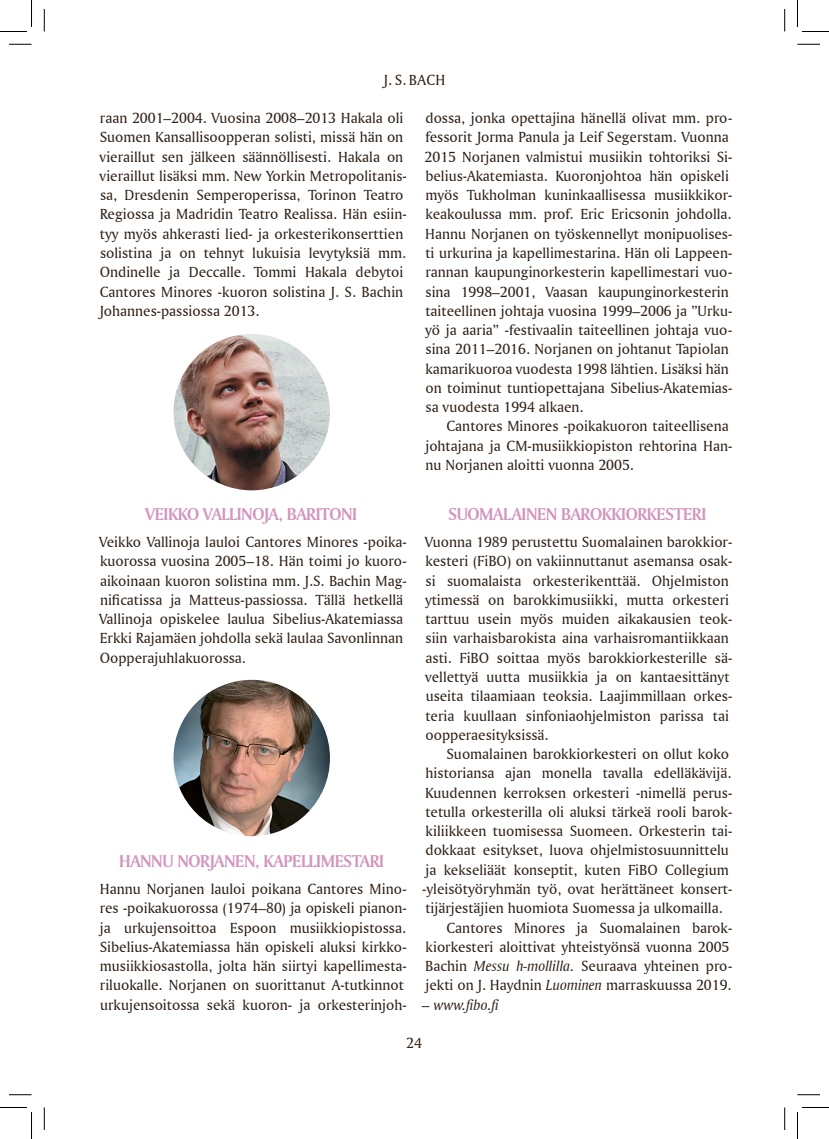
<style>
.page{position:relative;width:829px;height:1139px;background:#fff}
.page>*{position:absolute;margin:0;border:0;box-sizing:border-box;transform-origin:0 0}
.BAA_C00_Otsikko_A_S{font:18px "Amerigo BT Bold A";letter-spacing:-.025em;color:#d394be}
.AAA_000_Leipäteksti{font:15.3px/19.2px "Amerigo BT Roman A";color:#2f2116}
.AAA_A00_Leipätekstin{font:15.3px/19.2px "Amerigo BT Roman A";color:#2f2116}
.AAA_A00_Leipätekstin-2{font:15.3px "Amerigo BT Italic A";color:#2f2116}
.s1{font-family:"Amerigo BT Italic A"}
.s2{font-family:"Amerigo BT Roman A"}
</style>
<div class="page">
<img style="left:173px;top:680px;width:157px;height:156px;border-radius:78px">
<img style="left:173px;top:334px;width:157px;height:156px;border-radius:78px">
<svg style="left:9px;top:44px;width:23px;height:1px"></svg>
<svg style="left:797px;top:44px;width:22px;height:1px"></svg>
<svg style="left:9px;top:1094px;width:23px;height:1px"></svg>
<svg style="left:797px;top:1094px;width:22px;height:1px"></svg>
<svg style="left:44px;top:9px;width:1px;height:22px"></svg>
<svg style="left:44px;top:1107px;width:1px;height:23px"></svg>
<svg style="left:784px;top:9px;width:1px;height:22px"></svg>
<svg style="left:784px;top:1107px;width:1px;height:23px"></svg>
<svg style="left:0;top:0;width:32px;height:32px"></svg>
<svg style="left:0;top:1107px;width:32px;height:32px"></svg>
<svg style="left:797px;top:0;width:31px;height:32px"></svg>
<svg style="left:797px;top:1107px;width:31px;height:32px"></svg>
<p class="AAA_000_Leipäteksti" style="left:383px;top:70px;width:44px">J. S. Bach</p>
<p class="AAA_000_Leipäteksti" style="left:100px;top:108px;width:308px">raan 2001–2004. Vuosina 2008–2013 Hakala oli Suomen Kansallisoopperan solisti, missä hän on vieraillut sen jälkeen säännöllisesti. Hakala on vieraillut lisäksi mm. New Yorkin Metropolitanis&shy;sa, Dresdenin Semperoperissa, Torinon Teatro Regiossa ja Madridin Teatro Realissa. Hän esiin&shy;tyy myös ahkerasti lied- ja orkesterikonserttien solistina ja on tehnyt lukuisia levytyksiä mm.<br>Ondinelle ja Deccalle. Tommi Hakala debytoi Cantores Minores -kuoron solistina J. S. Bachin Johannes-passiossa 2013.</p>
<p class="BAA_C00_Otsikko_A_S" style="left:145px;top:503px;width:213px">VEIKKO VALLINOJA, BARITONI</p>
<p class="AAA_000_Leipäteksti" style="left:99px;top:532px;width:309px">Veikko Vallinoja lauloi Cantores Minores -poika&shy;kuorossa vuosina 2005–18. Hän toimi jo kuoro&shy;aikoinaan kuoron solistina mm. J.S. Bachin Mag&shy;nificatissa ja Matteus-passiossa. Tällä hetkellä Vallinoja opiskelee laulua Sibelius-Akatemiassa Erkki Rajamäen johdolla sekä laulaa Savonlinnan Oopperajuhlakuorossa.</p>
<p class="BAA_C00_Otsikko_A_S" style="left:119px;top:850px;width:266px">HANNU NORJANEN, KAPELLIMESTARI</p>
<p class="AAA_000_Leipäteksti" style="left:100px;top:879px;width:308px">Hannu Norjanen lauloi poikana Cantores Mino&shy;res -poikakuorossa (1974–80) ja opiskeli pianon&shy;ja urkujensoittoa Espoon musiikkiopistossa.<br>Sibelius-Akatemiassa hän opiskeli aluksi kirkko&shy;musiikkiosastolla, jolta hän siirtyi kapellimesta&shy;riluokalle. Norjanen on suorittanut A-tutkinnot urkujensoitossa sekä kuoron- ja orkesterinjoh-</p>
<p class="AAA_000_Leipäteksti" style="left:424px;top:108px;width:309px">dossa, jonka opettajina hänellä olivat mm. pro&shy;fessorit Jorma Panula ja Leif Segerstam. Vuonna 2015 Norjanen valmistui musiikin tohtoriksi Si&shy;belius-Akatemiasta. Kuoronjohtoa hän opiskeli myös Tukholman kuninkaallisessa musiikkikor&shy;keakoulussa mm. prof. Eric Ericsonin johdolla.<br>Hannu Norjanen on työskennellyt monipuolises&shy;ti urkurina ja kapellimestarina. Hän oli Lappeen&shy;rannan kaupunginorkesterin kapellimestari vuo&shy;sina 1998–2001, Vaasan kaupunginorkesterin taiteellinen johtaja vuosina 1999–2006 ja ”Urku&shy;yö ja aaria” -festivaalin taiteellinen johtaja vuo&shy;sina 2011–2016. Norjanen on johtanut Tapiolan kamarikuoroa vuodesta 1998 lähtien. Lisäksi hän on toiminut tuntiopettajana Sibelius-Akatemias&shy;sa vuodesta 1994 alkaen.</p>
<p class="AAA_A00_Leipätekstin" style="left:425px;top:416px;width:308px;text-indent:21px">Cantores Minores -poikakuoron taiteellisena johtajana ja CM-musiikkiopiston rehtorina Han&shy;nu Norjanen aloitti vuonna 2005.</p>
<p class="BAA_C00_Otsikko_A_S" style="left:448px;top:503px;width:259px">SUOMALAINEN BAROKKIORKESTERI</p>
<p class="AAA_000_Leipäteksti" style="left:424px;top:532px;width:309px">Vuonna 1989 perustettu Suomalainen barokkior&shy;kesteri (FiBO) on vakiinnuttanut asemansa osak&shy;si suomalaista orkesterikenttää. Ohjelmiston ytimessä on barokkimusiikki, mutta orkesteri tarttuu usein myös muiden aikakausien teok&shy;siin varhaisbarokista aina varhaisromantiikkaan asti. FiBO soittaa myös barokkiorkesterille sä&shy;vellettyä uutta musiikkia ja on kantaesittänyt useita tilaamiaan teoksia. Laajimmillaan orkes&shy;teria kuullaan sinfoniaohjelmiston parissa tai oopperaesityksissä.</p>
<p class="AAA_A00_Leipätekstin" style="left:422px;top:744px;width:311px;text-indent:24px">Suomalainen barokkiorkesteri on ollut koko historiansa ajan monella tavalla edelläkävijä.<br>Kuudennen kerroksen orkesteri -nimellä perus&shy;tetulla orkesterilla oli aluksi tärkeä rooli barok&shy;kiliikkeen tuomisessa Suomeen. Orkesterin tai&shy;dokkaat esitykset, luova ohjelmistosuunnittelu ja kekseliäät konseptit, kuten FiBO Collegium -yleisötyöryhmän työ, ovat herättäneet konsert&shy;tijärjestäjien huomiota Suomessa ja ulkomailla.</p>
<p class="AAA_A00_Leipätekstin" style="left:425px;top:917px;width:308px;text-indent:21px">Cantores Minores ja Suomalainen barok&shy;kiorkesteri aloittivat yhteistyönsä vuonna 2005<br>Bachin <span class="s1">Messu h-mollilla.</span> Seuraava yhteinen pro&shy;jekti on J. Haydnin <span class="s1">Luominen</span> marraskuussa 2019.</p>
<p class="AAA_A00_Leipätekstin-2" style="left:422px;top:995px;width:81px"><span class="s2">–</span> www.fibo.fi</p>
<p class="AAA_000_Leipäteksti" style="left:406px;top:1033px;width:18px">24</p>
</div>
